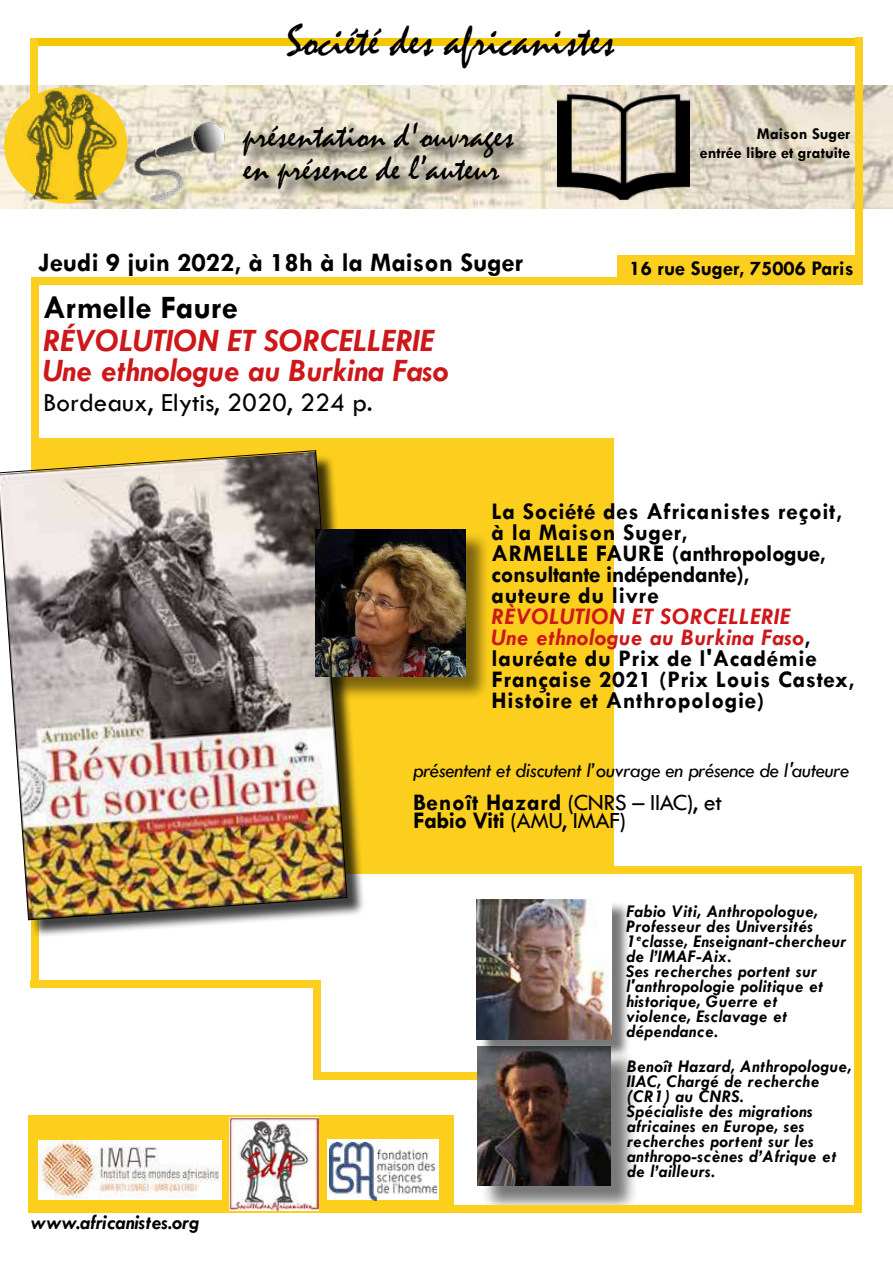
<style>
.page{position:relative;width:893px;height:1263px;background:#fff}
.page>*{position:absolute;margin:0;border:0;box-sizing:border-box;transform-origin:0 0}
.t1{font:45px "Mistral";color:#000}
.t2{font:36px/33px "Mistral";color:#000}
.t3{font:italic 700 33px/30px "Tw Cen";color:#cd171a}
.t4{font:700 33px "Tw Cen";color:#000}
.t5{font:700 27px "Tw Cen";color:#000}
.t6{font:27px "Tw Cen";color:#000}
.t7{font:700 24px/21px "Tw Cen";letter-spacing:.025em;color:#000}
.t8{font:24px/18px "Tw Cen";letter-spacing:-.02em;color:#000}
.t9{font:italic 21px "Tw Cen";letter-spacing:-.02em;color:#000}
.t10{font:700 21px "Tw Cen";color:#000}
.t11{font:italic 700 21px "Tw Cen";color:#000}
.t12{font:italic 700 18px/15px "Tw Cen";letter-spacing:.025em;color:#000}
.t13{font:700 16.5px/19.8px "Tw Cen";color:#000;text-align:right}
.s1{font-style:italic;color:#cd171a}
.s2{font-weight:700}
</style>
<div class="page">
<img style="left:0;top:86px;width:893px;height:122px">
<div style="left:4px;top:87px;width:123px;height:117px;background:#fcce1d;border-radius:50%"></div>
<img style="left:22px;top:91px;width:99px;height:108px">
<img style="left:133px;top:119px;width:96px;height:82px">
<img style="left:557px;top:85px;width:132px;height:123px">
<div style="left:31px;top:38px;width:830px;height:7px;background:#f4c700"></div>
<div style="left:855px;top:38px;width:8px;height:247px;background:#fcce1d"></div>
<div style="left:30px;top:38px;width:8px;height:60px;background:#fcce1d"></div>
<div style="left:244px;top:123px;width:287px;height:83px;background:#000;opacity:.75"></div>
<div style="left:314px;top:980px;width:7px;height:100px;background:#fcce1d"></div>
<div style="left:31px;top:277px;width:831px;height:7px;background:#fcce1d"></div>
<div style="left:618px;top:255px;width:241px;height:22px;background:#fcce1d"></div>
<div style="left:855px;top:866px;width:7px;height:346px;background:#fcce1d"></div>
<div style="left:31px;top:980px;width:290px;height:8px;background:#fcce1d"></div>
<div style="left:31px;top:277px;width:7px;height:182px;background:#fcce1d"></div>
<div style="left:314px;top:1073px;width:201px;height:7px;background:#fcce1d"></div>
<div style="left:481px;top:1049px;width:157px;height:164px;background:#000;opacity:.53"></div>
<img style="left:477px;top:1046px;width:133px;height:139px">
<div style="left:479px;top:902px;width:151px;height:156px;background:#000;opacity:.53"></div>
<img style="left:477px;top:899px;width:135px;height:141px">
<div style="left:31px;top:438px;width:583px;height:435px;background:#fcce1d"></div>
<div style="left:29px;top:1115px;width:425px;height:97px;background:#fccf1c"></div>
<img style="left:230px;top:1117px;width:89px;height:94px">
<img style="left:38px;top:1141px;width:184px;height:58px">
<div style="left:31px;top:892px;width:7px;height:96px;background:#fcce1d"></div>
<div style="left:0;top:453px;width:365px;height:485px;background:#000;opacity:.75"></div>
<img style="left:0;top:450px;width:347px;height:470px">
<div style="left:605px;top:866px;width:257px;height:7px;background:#fcce1d"></div>
<div style="left:318px;top:532px;width:172px;height:169px;background:#000;opacity:.51"></div>
<img style="left:316px;top:529px;width:149px;height:147px">
<svg style="left:327px;top:1140px;width:112px;height:60px"></svg>
<img style="left:330px;top:1143px;width:106px;height:57px">
<div style="left:452px;top:1205px;width:410px;height:7px;background:#fcce1d"></div>
<h1 class="t1" style="left:287px;top:16px;width:329px">Société des africanistes</h1>
<h2 class="t2" style="left:243px;top:120px;width:272px">présentation d'ouvrages en présence de l’auteur</h2>
<p class="t13" style="left:700px;top:123px;width:152px">Maison Suger<br>entrée libre et gratuite</p>
<h3 class="t5" style="left:38px;top:246px;width:486px">Jeudi 9 juin 2022, à 18h à la Maison Suger</h3>
<h3 class="t4" style="left:43px;top:288px;width:196px">Armelle Faure</h3>
<h3 class="t3" style="left:43px;top:325px;width:407px">RÉVOLUTION ET SORCELLERIE<br>Une ethnologue au Burkina Faso</h3>
<h3 class="t6" style="left:43px;top:387px;width:331px">Bordeaux, Elytis, 2020, 224 p.</h3>
<p class="t10" style="left:630px;top:256px;width:226px">16 rue Suger, 75006 Paris</p>
<h3 class="t7" style="left:492px;top:500px;width:352px">La Société des Africanistes reçoit, à la Maison Suger,<br>ARMELLE FAURE (anthropologue, consultante indépendante),<br>auteure du livre</h3>
<h3 class="t7" style="left:492px;top:605px;width:365px"><span class="s1">RÈVOLUTION ET SORCELLERIE<br>Une ethnologue au Burkina Faso</span>, lauréate du Prix de l'Académie<br>Française 2021 (Prix Louis Castex,<br>Histoire et Anthropologie)</h3>
<p class="t9" style="left:413px;top:758px;width:437px">présentent et discutent l’ouvrage en présence de l'auteure</p>
<h3 class="t8" style="left:413px;top:794px;width:310px"><span class="s2">Benoît Hazard</span> (CNRS – IIAC), et<br><span class="s2">Fabio Viti</span> (AMU, IMAF)</h3>
<p class="t11" style="left:30px;top:1210px;width:170px">www.africanistes.org</p>
<p class="t12" style="left:626px;top:903px;width:221px">Fabio Viti, Anthropologue,<br>Professeur des Universités<br>1<sup>e</sup>classe, Enseignant-chercheur de l’IMAF-Aix.<br>Ses recherches portent sur l'anthropologie politique et historique, Guerre et violence, Esclavage et dépendance.</p>
<p class="t12" style="left:627px;top:1058px;width:225px">Benoît Hazard, Anthropologue,<br>IIAC, Chargé de recherche (CR1) au CNRS.<br>Spécialiste des migrations africaines en Europe, ses recherches portent sur les anthropo-scènes d’Afrique et de l’ailleurs.</p>
</div>
